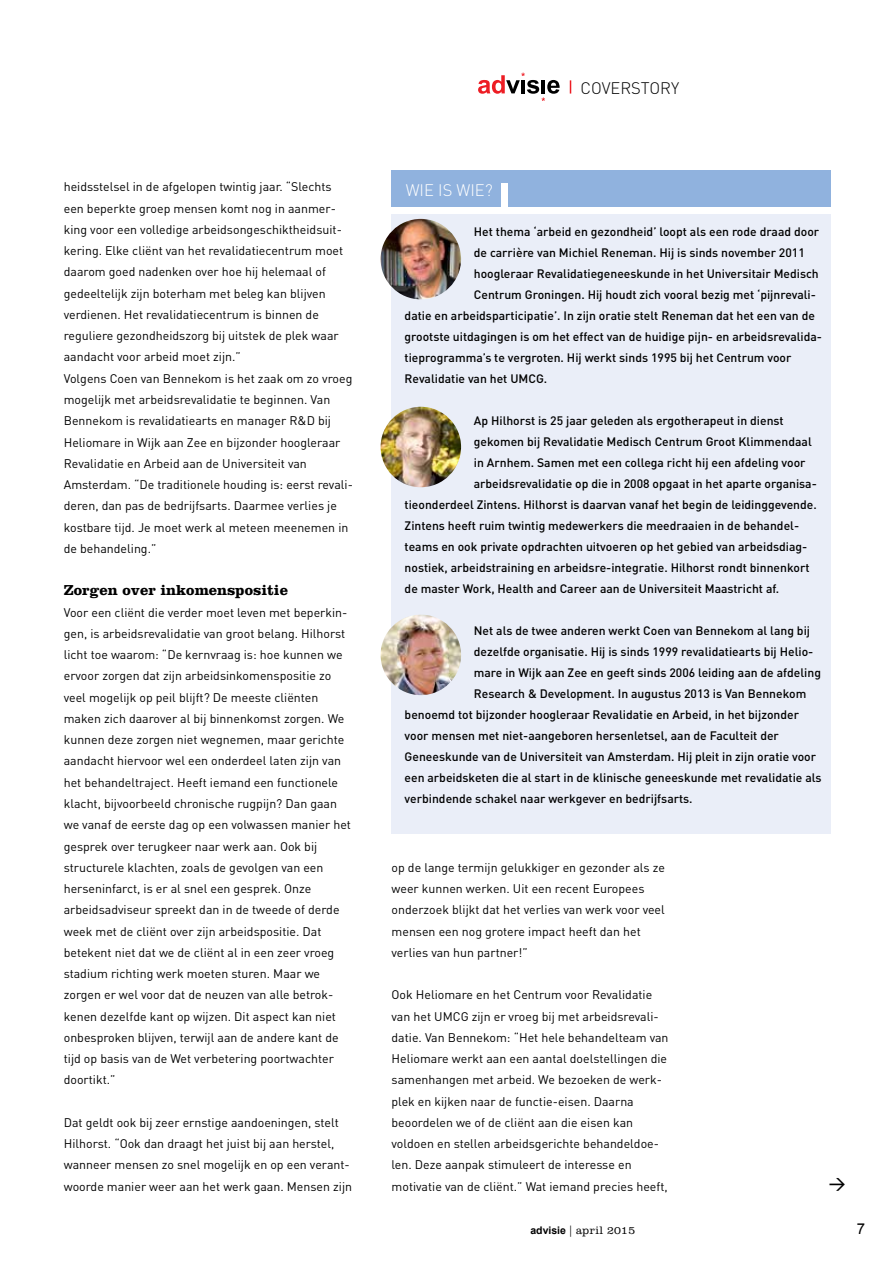
<style>
.page{position:relative;width:893px;height:1263px;background:#fff}
.page>*{position:absolute;margin:0;border:0;box-sizing:border-box;transform-origin:0 0}
.t1{font:300 16.5px "DIN";color:#000}
.t2{font:300 16.5px "DIN";color:#fff}
.t3{font:500 16.5px "DIN";color:#000}
.t4{font:700 15px "Clarendon LT Std";color:#000}
.t5{font:15px "Arial";color:#000}
.t6{font:12.3px/21.3px "DIN";color:#000}
.t7{font:500 12.15px "DIN";color:#000}
.t8{font:300 11.25px "Clarendon LT Std";letter-spacing:.02em;color:#000}
.s1{font-family:"Arial";font-weight:700;font-size:10.5px}
</style>
<div class="page">
<div style="left:392px;top:214px;width:439px;height:619px;background:#eaeef8"></div>
<div style="left:392px;top:170px;width:439px;height:37px;background:#90b2de"></div>
<div style="left:502px;top:183px;width:6px;height:24px;background:#fff"></div>
<img style="left:381px;top:219px;width:80px;height:80px;border-radius:40px">
<img style="left:381px;top:407px;width:80px;height:80px;border-radius:40px">
<img style="left:381px;top:615px;width:80px;height:80px;border-radius:40px">
<svg style="left:478px;top:73px;width:82px;height:28px"></svg>
<svg style="left:570px;top:80px;width:1px;height:14px"></svg>
<p class="t6" style="left:64px;top:176px;width:291px">heidsstelsel in de afgelopen twintig jaar. “Slechts een beperkte groep mensen komt nog in aanmer&shy;king voor een volledige arbeidsongeschiktheidsuit&shy;kering. Elke cliënt van het revalidatiecentrum moet daarom goed nadenken over hoe hij helemaal of gedeeltelijk zijn boterham met beleg kan blijven verdienen. Het revalidatiecentrum is binnen de reguliere gezondheidszorg bij uitstek de plek waar aandacht voor arbeid moet zijn.”<br>Volgens Coen van Bennekom is het zaak om zo vroeg mogelijk met arbeidsrevalidatie te beginnen. Van Bennekom is revalidatiearts en manager R&amp;D bij Heliomare in Wijk aan Zee en bijzonder hoogleraar Revalidatie en Arbeid aan de Universiteit van Amsterdam. “De traditionele houding is: eerst revali&shy;deren, dan pas de bedrijfsarts. Daarmee verlies je kostbare tijd. Je moet werk al meteen meenemen in de behandeling.”</p>
<p class="t4" style="left:64px;top:581px;width:226px">Zorgen over inkomenspositie</p>
<p class="t6" style="left:64px;top:601px;width:289px">Voor een cliënt die verder moet leven met beperkin&shy;gen, is arbeidsrevalidatie van groot belang. Hilhorst licht toe waarom: “De kernvraag is: hoe kunnen we ervoor zorgen dat zijn arbeidsinkomenspositie zo veel mogelijk op peil blijft? De meeste cliënten maken zich daarover al bij binnenkomst zorgen. We kunnen deze zorgen niet wegnemen, maar gerichte aandacht hiervoor wel een onderdeel laten zijn van het behandeltraject. Heeft iemand een functionele klacht, bijvoorbeeld chronische rugpijn? Dan gaan we vanaf de eerste dag op een volwassen manier het gesprek over terugkeer naar werk aan. Ook bij structurele klachten, zoals de gevolgen van een herseninfarct, is er al snel een gesprek. Onze arbeidsadviseur spreekt dan in de tweede of derde week met de cliënt over zijn arbeidspositie. Dat betekent niet dat we de cliënt al in een zeer vroeg stadium richting werk moeten sturen. Maar we zorgen er wel voor dat de neuzen van alle betrok&shy;kenen dezelfde kant op wijzen. Dit aspect kan niet onbesproken blijven, terwijl aan de andere kant de tijd op basis van de Wet verbetering poortwachter doortikt.”</p>
<p class="t6" style="left:64px;top:1111px;width:290px">Dat geldt ook bij zeer ernstige aandoeningen, stelt Hilhorst. “Ook dan draagt het juist bij aan herstel, wanneer mensen zo snel mogelijk en op een verant&shy;woorde manier weer aan het werk gaan. Mensen zijn</p>
<p class="t2" style="left:406px;top:180px;width:89px">WIE IS WIE?</p>
<p class="t1" style="left:580px;top:78px;width:100px">COVERSTORY</p>
<p class="t7" style="left:474px;top:224px;width:347px">Het thema ‘arbeid en gezondheid’ loopt als een rode draad door</p>
<p class="t7" style="left:474px;top:245px;width:332px">de carrière van Michiel Reneman. Hij is sinds november 2011</p>
<p class="t7" style="left:474px;top:266px;width:347px">hoogleraar Revalidatiegeneeskunde in het Universitair Medisch</p>
<p class="t7" style="left:474px;top:287px;width:344px">Centrum Groningen. Hij houdt zich vooral bezig met ‘pijnrevali-</p>
<p class="t7" style="left:405px;top:308px;width:412px">datie en arbeidsparticipatie’. I n zijn oratie stelt Reneman dat het een van de</p>
<p class="t7" style="left:405px;top:329px;width:419px">grootste uitdagingen is om het effect van de huidige pijn- en arbeidsrevalida-</p>
<p class="t7" style="left:405px;top:350px;width:388px">tieprogramma’s te vergroten. Hij werkt sinds 1995 bij het Centrum voor</p>
<p class="t7" style="left:405px;top:371px;width:144px">Revalidatie van het UMCG.</p>
<p class="t7" style="left:474px;top:413px;width:311px">Ap Hilhorst is 25 jaar geleden als ergotherapeut in dienst</p>
<p class="t7" style="left:474px;top:434px;width:339px">gekomen bij Revalidatie Medisch Centrum Groot Klimmendaal</p>
<p class="t7" style="left:474px;top:455px;width:333px">in Arnhem. Samen met een collega richt hij een afdeling voor</p>
<p class="t7" style="left:474px;top:476px;width:345px">arbeidsrevalidatie op die in 2008 opgaat in het aparte organisa-</p>
<p class="t7" style="left:405px;top:497px;width:414px">tieonderdeel Zintens. Hilhorst is daarvan vanaf het begin de leidinggevende.</p>
<p class="t7" style="left:405px;top:518px;width:396px">Zintens heeft ruim twintig medewerkers die meedraaien in de behandel-</p>
<p class="t7" style="left:405px;top:539px;width:404px">teams en ook private opdrachten uitvoeren op het gebied van arbeidsdiag-</p>
<p class="t7" style="left:405px;top:560px;width:406px">nostiek, arbeidstraining en arbeidsre-integratie. Hilhorst rondt binnenkort</p>
<p class="t7" style="left:405px;top:581px;width:376px">de master Work, Health and Career aan de Universiteit Maastricht af.</p>
<p class="t7" style="left:474px;top:623px;width:338px">Net als de twee anderen werkt Coen van Bennekom al lang bij</p>
<p class="t7" style="left:474px;top:644px;width:341px">dezelfde organisatie. Hij is sinds 1999 revalidatiearts bij Helio-</p>
<p class="t7" style="left:474px;top:665px;width:349px">mare in Wijk aan Zee en geeft sinds 2006 leiding aan de afdeling</p>
<p class="t7" style="left:474px;top:686px;width:334px">Research &amp; Development. I n augustus 2013 is Van Bennekom</p>
<p class="t7" style="left:405px;top:707px;width:396px">benoemd tot bijzonder hoogleraar Revalidatie en Arbeid, in het bijzonder</p>
<p class="t7" style="left:405px;top:728px;width:376px">voor mensen met niet-aangeboren hersenletsel, aan de Faculteit der</p>
<p class="t7" style="left:405px;top:749px;width:413px">Geneeskunde van de Universiteit van Amsterdam. Hij pleit in zijn oratie voor</p>
<p class="t7" style="left:405px;top:770px;width:418px">een arbeidsketen die al start in de klinische geneeskunde met revalidatie als</p>
<p class="t7" style="left:405px;top:791px;width:290px">verbindende schakel naar werkgever en bedrijfsarts.</p>
<p class="t6" style="left:392px;top:856px;width:275px">op de lange termijn gelukkiger en gezonder als ze weer kunnen werken. Uit een recent Europees onderzoek blijkt dat het verlies van werk voor veel mensen een nog grotere impact heeft dan het verlies van hun partner!”</p>
<p class="t6" style="left:392px;top:984px;width:279px">Ook Heliomare en het Centrum voor Revalidatie van het UMCG zijn er vroeg bij met arbeidsrevali&shy;datie. Van Bennekom: “Het hele behandelteam van Heliomare werkt aan een aantal doelstellingen die samenhangen met arbeid. We bezoeken de werk&shy;plek en kijken naar de functie-eisen. Daarna beoordelen we of de cliënt aan die eisen kan voldoen en stellen arbeidsgerichte behandeldoe&shy;len. Deze aanpak stimuleert de interesse en motivatie van de cliënt.” Wat iemand precies heeft,</p>
<p class="t3" style="left:829px;top:1173px;width:18px">&gt;</p>
<p class="t8" style="left:530px;top:1223px;width:106px"><span class="s1">advisie</span> | april 2015</p>
<p class="t5" style="left:857px;top:1219px;width:10px">7</p>
</div>
